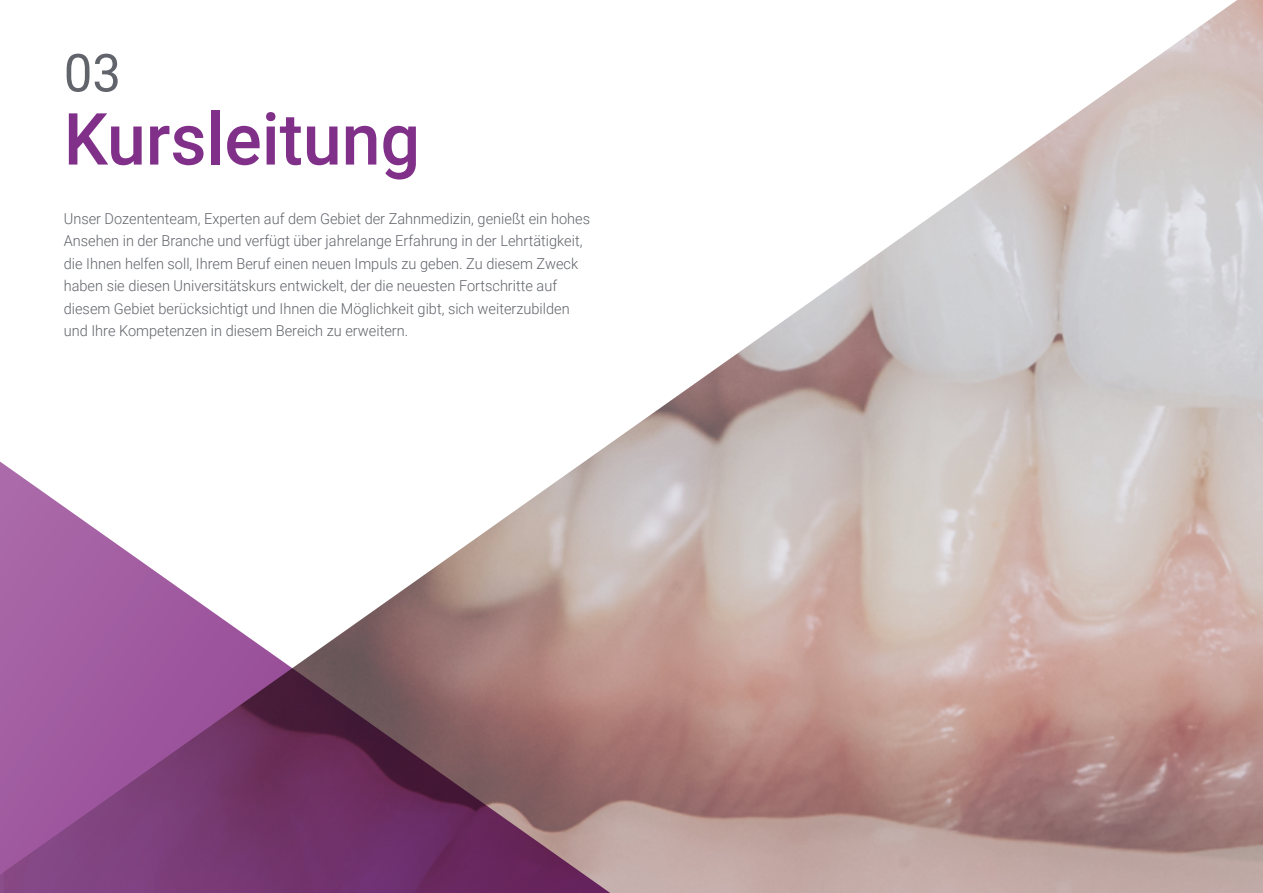
<style>
.page{position:relative;width:1263px;height:893px;background:#fff}
.page>*{position:absolute;margin:0;border:0;box-sizing:border-box;transform-origin:0 0}
.t1{font:500 72px "Roboto";color:#813089}
.t2{font:52.5px "Roboto";color:#61646a}
.t3{font:300 15px/22.5px "Roboto";color:#61646a}
</style>
<div class="page">
<img style="left:607px;top:0;width:656px;height:893px">
<svg style="left:0;top:446px;width:640px;height:447px"></svg>
<h2 class="t2" style="left:64px;top:36px;width:59px">03</h2>
<h1 class="t1" style="left:64px;top:89px;width:358px">Kursleitung</h1>
<p class="t3" style="left:64px;top:207px;width:528px">Unser Dozententeam, Experten auf dem Gebiet der Zahnmedizin, genießt ein hohes Ansehen in der Branche und verfügt über jahrelange Erfahrung in der Lehrtätigkeit, die Ihnen helfen soll, Ihrem Beruf einen neuen Impuls zu geben. Zu diesem Zweck haben sie diesen Universitätskurs entwickelt, der die neuesten Fortschritte auf diesem Gebiet berücksichtigt und Ihnen die Möglichkeit gibt, sich weiterzubilden und Ihre Kompetenzen in diesem Bereich zu erweitern.</p>
</div>
